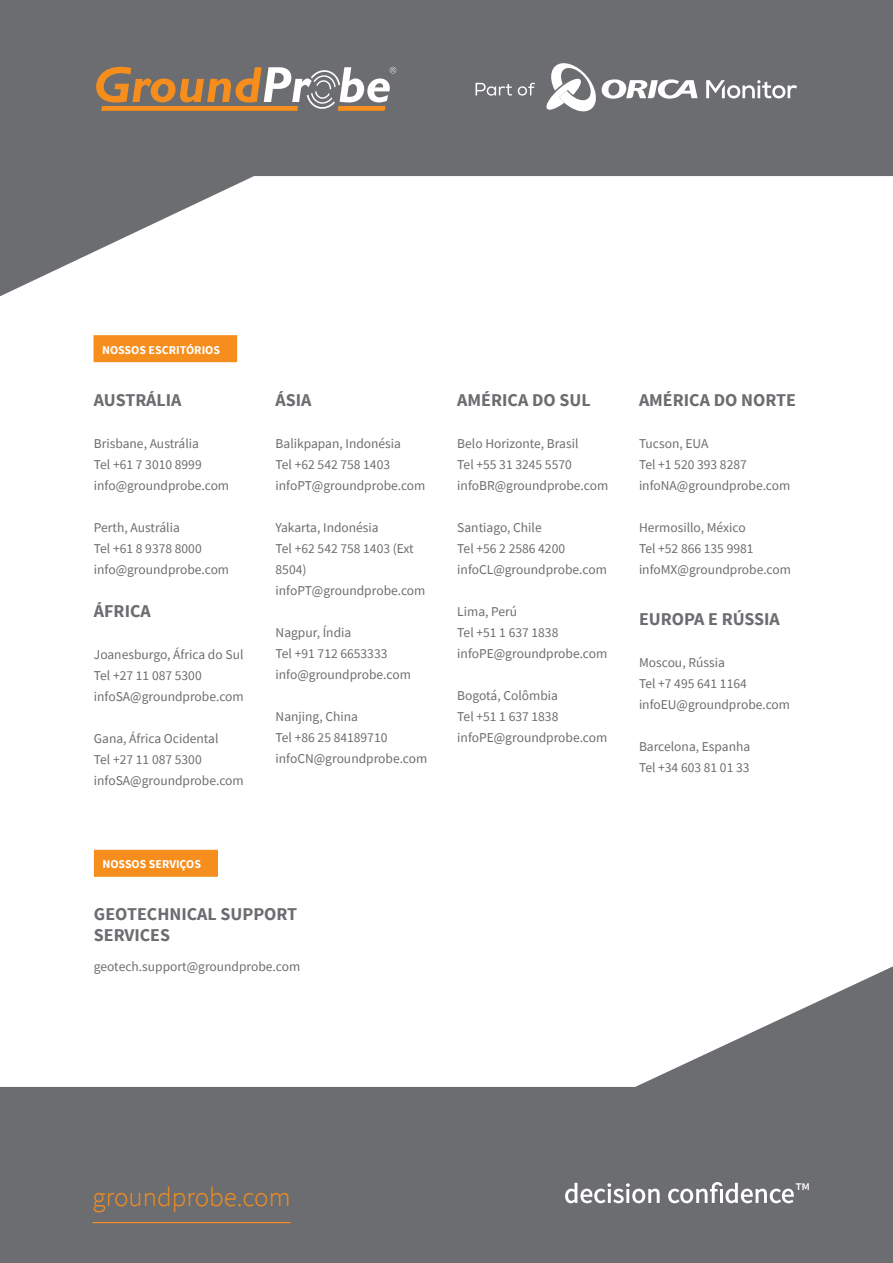
<style>
.page{position:relative;width:893px;height:1263px;background:#fff}
.page>*{position:absolute;margin:0;border:0;box-sizing:border-box;transform-origin:0 0}
.GP__URL_Footer_-_Lin{font:300 27px "Source Sans Pro";color:#f68e1e}
.t1{font:21.75px "Source Sans Pro";color:#fff}
.GP__Bold_Body{font:700 18px "Source Sans Pro";color:#6c6d70}
.GP__Body_copy{font:700 18px "Source Sans Pro";color:#6c6d70}
.GP__Bold_Body-2{font:13.5px/21px "Source Sans Pro";color:#6c6d70}
.GP__Body_copy-2{font:13.5px/21px "Source Sans Pro";color:#6c6d70}
.GP__Sub_header{font:700 12px "Source Sans Pro";color:#fff}
</style>
<div class="page">
<svg style="left:0;top:966px;width:893px;height:297px;fill:#6c6d70"></svg>
<svg style="left:565px;top:1183px;width:95px;height:20px"></svg>
<svg style="left:668px;top:1182px;width:126px;height:21px"></svg>
<hr style="left:93px;top:1222px;width:198px;height:1px;background:#f68e1e">
<div style="left:94px;top:335px;width:143px;height:27px;background:#f68e1e"></div>
<div style="left:94px;top:850px;width:124px;height:27px;background:#f68e1e"></div>
<svg style="left:0;top:0;width:893px;height:296px;fill:#6c6d70"></svg>
<svg style="left:96px;top:67px;width:300px;height:44px;background:#a4896c"></svg>
<svg style="left:545px;top:63px;width:153px;height:48px"></svg>
<svg style="left:706px;top:80px;width:91px;height:18px"></svg>
<svg style="left:476px;top:83px;width:59px;height:13px"></svg>
<p class="GP__Sub_header" style="left:102px;top:342px;width:120px">NOSSOS ESCRITÓRIOS</p>
<p class="GP__Bold_Body" style="left:94px;top:388px;width:89px">AUSTRÁLIA</p>
<p class="GP__Bold_Body-2" style="left:94px;top:433px;width:137px">Brisbane, Austrália<br>Tel +61 7 3010 8999 info@groundprobe.com</p>
<p class="GP__Bold_Body-2" style="left:94px;top:517px;width:137px">Perth, Austrália<br>Tel +61 8 9378 8000 info@groundprobe.com</p>
<p class="GP__Bold_Body" style="left:94px;top:599px;width:58px">ÁFRICA</p>
<p class="GP__Bold_Body-2" style="left:94px;top:644px;width:151px">Joanesburgo, África do Sul<br>Tel +27 11 087 5300 infoSA@groundprobe.com</p>
<p class="GP__Bold_Body-2" style="left:94px;top:728px;width:151px">Gana, África Ocidental<br>Tel +27 11 087 5300 infoSA@groundprobe.com</p>
<p class="GP__Bold_Body" style="left:276px;top:388px;width:37px">ÁSIA</p>
<p class="GP__Bold_Body-2" style="left:276px;top:433px;width:151px">Balikpapan, Indonésia<br>Tel +62 542 758 1403 infoPT@groundprobe.com</p>
<p class="GP__Bold_Body-2" style="left:276px;top:517px;width:151px">Yakarta, Indonésia<br>Tel +62 542 758 1403 (Ext<br>8504) infoPT@groundprobe.com</p>
<p class="GP__Bold_Body-2" style="left:276px;top:622px;width:137px">Nagpur, Índia<br>Tel +91 712 6653333 info@groundprobe.com</p>
<p class="GP__Bold_Body-2" style="left:276px;top:706px;width:153px">Nanjing, China<br>Tel +86 25 84189710 infoCN@groundprobe.com</p>
<p class="GP__Sub_header" style="left:102px;top:856px;width:100px">NOSSOS SERVIÇOS</p>
<p class="GP__Bold_Body" style="left:94px;top:902px;width:205px">GEOTECHNICAL SUPPORT</p>
<p class="GP__Bold_Body" style="left:94px;top:923px;width:78px">SERVICES</p>
<p class="GP__Bold_Body-2" style="left:94px;top:956px;width:208px">geotech.support@groundprobe.com</p>
<p class="GP__Bold_Body" style="left:457px;top:388px;width:135px">AMÉRICA DO SUL</p>
<p class="GP__Body_copy-2" style="left:457px;top:433px;width:123px">Belo Horizonte, Brasil</p>
<p class="GP__Body_copy-2" style="left:457px;top:454px;width:116px">Tel +55 31 3245 5570</p>
<p class="GP__Body_copy-2" style="left:457px;top:475px;width:152px">infoBR@groundprobe.com</p>
<p class="GP__Body_copy-2" style="left:457px;top:517px;width:151px">Santiago, Chile<br>Tel +56 2 2586 4200 infoCL@groundprobe.com</p>
<p class="GP__Body_copy-2" style="left:457px;top:601px;width:152px">Lima, Perú<br>Tel +51 1 637 1838 infoPE@groundprobe.com</p>
<p class="GP__Body_copy-2" style="left:457px;top:685px;width:152px">Bogotá, Colômbia<br>Tel +51 1 637 1838 infoPE@groundprobe.com</p>
<p class="GP__Bold_Body" style="left:639px;top:388px;width:158px">AMÉRICA DO NORTE</p>
<p class="GP__Body_copy-2" style="left:639px;top:433px;width:71px">Tucson, EUA</p>
<p class="GP__Body_copy-2" style="left:639px;top:454px;width:109px">Tel +1 520 393 8287</p>
<p class="GP__Body_copy-2" style="left:639px;top:475px;width:153px">infoNA@groundprobe.com</p>
<p class="GP__Body_copy-2" style="left:639px;top:517px;width:154px">Hermosillo, México<br>Tel +52 866 135 9981 infoMX@groundprobe.com</p>
<p class="GP__Body_copy" style="left:639px;top:607px;width:142px">EUROPA E RÚSSIA</p>
<p class="GP__Body_copy-2" style="left:639px;top:652px;width:153px">Moscou, Rússia<br>Tel +7 495 641 1164 infoEU@groundprobe.com</p>
<p class="GP__Body_copy-2" style="left:639px;top:736px;width:113px">Barcelona, Espanha<br>Tel +34 603 81 01 33</p>
<p class="GP__URL_Footer_-_Lin" style="left:93px;top:1181px;width:200px">groundprobe.com</p>
<p class="t1" style="left:796px;top:1176px;width:15px">™</p>
</div>
